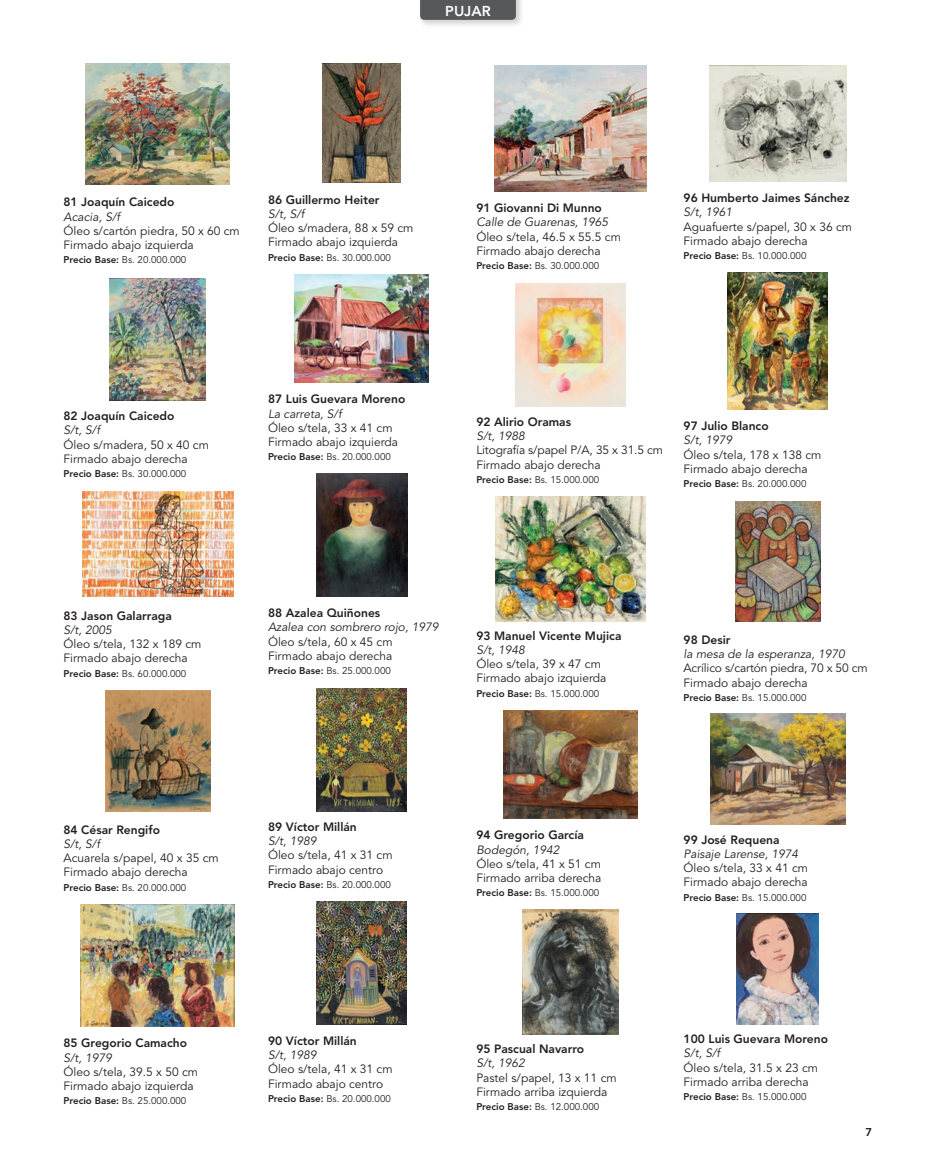
<style>
.page{position:relative;width:936px;height:1174px;background:#fff}
.page>*{position:absolute;margin:0;border:0;box-sizing:border-box;transform-origin:0 0}
.t1{font:800 14.25px "Avenir";color:#fff}
.t2{font:12px/14.2px "Avenir LT Std";color:#231f20}
.t3{font:800 12px "Avenir LT Std";color:#231f20}
.t4{font:italic 12px "Avenir LT Std";color:#231f20}
.t5{font:800 11.25px "Avenir LT Std";color:#231f20}
.t6{font:9.75px "Avenir LT Std";color:#231f20}
.s1{font-weight:800}
</style>
<div class="page">
<svg style="left:420px;top:0;width:96px;height:20px;background:#58595b"></svg>
<img style="left:735px;top:501px;width:85px;height:120px">
<img style="left:110px;top:279px;width:96px;height:122px">
<img style="left:504px;top:710px;width:133px;height:108px">
<img style="left:322px;top:64px;width:78px;height:118px">
<img style="left:294px;top:274px;width:135px;height:109px">
<img style="left:317px;top:901px;width:89px;height:124px">
<img style="left:494px;top:65px;width:152px;height:126px">
<img style="left:515px;top:283px;width:110px;height:123px">
<img style="left:522px;top:909px;width:96px;height:125px">
<img style="left:709px;top:65px;width:136px;height:116px">
<img style="left:727px;top:272px;width:100px;height:137px">
<img style="left:736px;top:913px;width:82px;height:111px">
<img style="left:316px;top:474px;width:91px;height:122px">
<img style="left:316px;top:689px;width:91px;height:122px">
<img style="left:710px;top:714px;width:135px;height:110px">
<img style="left:495px;top:497px;width:151px;height:124px">
<img style="left:105px;top:691px;width:105px;height:120px">
<img style="left:82px;top:491px;width:151px;height:105px">
<img style="left:86px;top:64px;width:144px;height:120px">
<img style="left:81px;top:904px;width:154px;height:122px">
<p class="t1" style="left:445px;top:3px;width:47px">PUJAR</p>
<p class="t3" style="left:63px;top:195px;width:112px">81 Joaquín Caicedo</p>
<p class="t4" style="left:63px;top:209px;width:58px">Acacia, S/f</p>
<p class="t2" style="left:63px;top:224px;width:178px">Óleo s/cartón piedra, 50 x 60 cm<br>Firmado abajo izquierda</p>
<p class="t6" style="left:63px;top:254px;width:124px"><span class="s1">Precio Base:</span> Bs. 20.000.000</p>
<p class="t3" style="left:268px;top:192px;width:113px">86 Guillermo Heiter</p>
<p class="t4" style="left:268px;top:207px;width:38px">S/t, S/f</p>
<p class="t2" style="left:268px;top:221px;width:147px">Óleo s/madera, 88 x 59 cm<br>Firmado abajo izquierda</p>
<p class="t6" style="left:268px;top:252px;width:124px"><span class="s1">Precio Base:</span> Bs. 30.000.000</p>
<p class="t3" style="left:476px;top:201px;width:127px">91 Giovanni Di Munno</p>
<p class="t4" style="left:476px;top:215px;width:133px">Calle de Guarenas, 1965</p>
<p class="t2" style="left:476px;top:230px;width:146px">Óleo s/tela, 46.5 x 55.5 cm<br>Firmado abajo derecha</p>
<p class="t6" style="left:476px;top:260px;width:124px"><span class="s1">Precio Base:</span> Bs. 30.000.000</p>
<p class="t3" style="left:683px;top:191px;width:167px">96 Humberto Jaimes Sánchez</p>
<p class="t4" style="left:683px;top:205px;width:50px">S/t, 1961</p>
<p class="t2" style="left:683px;top:220px;width:170px">Aguafuerte s/papel, 30 x 36 cm<br>Firmado abajo derecha</p>
<p class="t6" style="left:683px;top:250px;width:124px"><span class="s1">Precio Base:</span> Bs. 10.000.000</p>
<p class="t3" style="left:63px;top:409px;width:112px">82 Joaquín Caicedo</p>
<p class="t4" style="left:63px;top:423px;width:38px">S/t, S/f</p>
<p class="t2" style="left:63px;top:438px;width:147px">Óleo s/madera, 50 x 40 cm<br>Firmado abajo derecha</p>
<p class="t6" style="left:63px;top:468px;width:124px"><span class="s1">Precio Base:</span> Bs. 30.000.000</p>
<p class="t3" style="left:63px;top:608px;width:110px">83 Jason Galarraga</p>
<p class="t4" style="left:63px;top:623px;width:50px">S/t, 2005</p>
<p class="t2" style="left:63px;top:637px;width:139px">Óleo s/tela, 132 x 189 cm<br>Firmado abajo derecha</p>
<p class="t6" style="left:63px;top:667px;width:124px"><span class="s1">Precio Base:</span> Bs. 60.000.000</p>
<p class="t3" style="left:63px;top:822px;width:98px">84 César Rengifo</p>
<p class="t4" style="left:63px;top:836px;width:38px">S/t, S/f</p>
<p class="t2" style="left:63px;top:851px;width:157px">Acuarela s/papel, 40 x 35 cm<br>Firmado abajo derecha</p>
<p class="t6" style="left:63px;top:881px;width:124px"><span class="s1">Precio Base:</span> Bs. 20.000.000</p>
<p class="t3" style="left:268px;top:392px;width:139px">87 Luis Guevara Moreno</p>
<p class="t4" style="left:268px;top:406px;width:75px">La carreta, S/f</p>
<p class="t2" style="left:268px;top:421px;width:131px">Óleo s/tela, 33 x 41 cm<br>Firmado abajo izquierda</p>
<p class="t6" style="left:268px;top:451px;width:124px"><span class="s1">Precio Base:</span> Bs. 20.000.000</p>
<p class="t3" style="left:476px;top:414px;width:96px">92 Alirio Oramas</p>
<p class="t4" style="left:476px;top:429px;width:50px">S/t, 1988</p>
<p class="t2" style="left:476px;top:443px;width:188px">Litografía s/papel P/A, 35 x 31.5 cm<br>Firmado abajo derecha</p>
<p class="t6" style="left:476px;top:474px;width:124px"><span class="s1">Precio Base:</span> Bs. 15.000.000</p>
<p class="t3" style="left:683px;top:419px;width:87px">97 Julio Blanco</p>
<p class="t4" style="left:683px;top:433px;width:50px">S/t, 1979</p>
<p class="t2" style="left:683px;top:448px;width:139px">Óleo s/tela, 178 x 138 cm<br>Firmado abajo derecha</p>
<p class="t6" style="left:683px;top:478px;width:124px"><span class="s1">Precio Base:</span> Bs. 20.000.000</p>
<p class="t3" style="left:268px;top:606px;width:114px">88 Azalea Quiñones</p>
<p class="t4" style="left:268px;top:620px;width:172px">Azalea con sombrero rojo, 1979</p>
<p class="t2" style="left:268px;top:634px;width:126px">Óleo s/tela, 60 x 45 cm<br>Firmado abajo derecha</p>
<p class="t6" style="left:268px;top:665px;width:124px"><span class="s1">Precio Base:</span> Bs. 25.000.000</p>
<p class="t3" style="left:476px;top:628px;width:147px">93 Manuel Vicente Mujica</p>
<p class="t4" style="left:476px;top:643px;width:50px">S/t, 1948</p>
<p class="t2" style="left:476px;top:657px;width:131px">Óleo s/tela, 39 x 47 cm<br>Firmado abajo izquierda</p>
<p class="t6" style="left:476px;top:687px;width:124px"><span class="s1">Precio Base:</span> Bs. 15.000.000</p>
<p class="t3" style="left:683px;top:632px;width:48px">98 Desir</p>
<p class="t4" style="left:683px;top:647px;width:163px">la mesa de la esperanza, 1970</p>
<p class="t2" style="left:683px;top:661px;width:186px">Acrílico s/cartón piedra, 70 x 50 cm<br>Firmado abajo derecha</p>
<p class="t6" style="left:683px;top:692px;width:124px"><span class="s1">Precio Base:</span> Bs. 15.000.000</p>
<p class="t3" style="left:268px;top:819px;width:90px">89 Víctor Millán</p>
<p class="t4" style="left:268px;top:834px;width:50px">S/t, 1989</p>
<p class="t2" style="left:268px;top:848px;width:126px">Óleo s/tela, 41 x 31 cm<br>Firmado abajo centro</p>
<p class="t6" style="left:268px;top:879px;width:124px"><span class="s1">Precio Base:</span> Bs. 20.000.000</p>
<p class="t3" style="left:476px;top:828px;width:109px">94 Gregorio García</p>
<p class="t4" style="left:476px;top:842px;width:85px">Bodegón, 1942</p>
<p class="t2" style="left:476px;top:857px;width:127px">Óleo s/tela, 41 x 51 cm<br>Firmado arriba derecha</p>
<p class="t6" style="left:476px;top:887px;width:124px"><span class="s1">Precio Base:</span> Bs. 15.000.000</p>
<p class="t3" style="left:683px;top:832px;width:97px">99 José Requena</p>
<p class="t4" style="left:683px;top:846px;width:116px">Paisaje Larense, 1974</p>
<p class="t2" style="left:683px;top:861px;width:126px">Óleo s/tela, 33 x 41 cm<br>Firmado abajo derecha</p>
<p class="t6" style="left:683px;top:891px;width:124px"><span class="s1">Precio Base:</span> Bs. 15.000.000</p>
<p class="t3" style="left:63px;top:1036px;width:125px">85 Gregorio Camacho</p>
<p class="t4" style="left:63px;top:1050px;width:50px">S/t, 1979</p>
<p class="t2" style="left:63px;top:1065px;width:136px">Óleo s/tela, 39.5 x 50 cm<br>Firmado abajo izquierda</p>
<p class="t6" style="left:63px;top:1095px;width:124px"><span class="s1">Precio Base:</span> Bs. 25.000.000</p>
<p class="t3" style="left:268px;top:1033px;width:90px">90 Víctor Millán</p>
<p class="t4" style="left:268px;top:1048px;width:50px">S/t, 1989</p>
<p class="t2" style="left:268px;top:1062px;width:126px">Óleo s/tela, 41 x 31 cm<br>Firmado abajo centro</p>
<p class="t6" style="left:268px;top:1092px;width:124px"><span class="s1">Precio Base:</span> Bs. 20.000.000</p>
<p class="t3" style="left:476px;top:1041px;width:109px">95 Pascual Navarro</p>
<p class="t4" style="left:476px;top:1056px;width:50px">S/t, 1962</p>
<p class="t2" style="left:476px;top:1070px;width:142px">Pastel s/papel, 13 x 11 cm<br>Firmado arriba izquierda</p>
<p class="t6" style="left:476px;top:1101px;width:124px"><span class="s1">Precio Base:</span> Bs. 12.000.000</p>
<p class="t3" style="left:683px;top:1031px;width:146px">100 Luis Guevara Moreno</p>
<p class="t4" style="left:683px;top:1046px;width:38px">S/t, S/f</p>
<p class="t2" style="left:683px;top:1060px;width:136px">Óleo s/tela, 31.5 x 23 cm<br>Firmado arriba derecha</p>
<p class="t6" style="left:683px;top:1091px;width:124px"><span class="s1">Precio Base:</span> Bs. 15.000.000</p>
<p class="t5" style="left:865px;top:1125px;width:8px">7</p>
</div>
